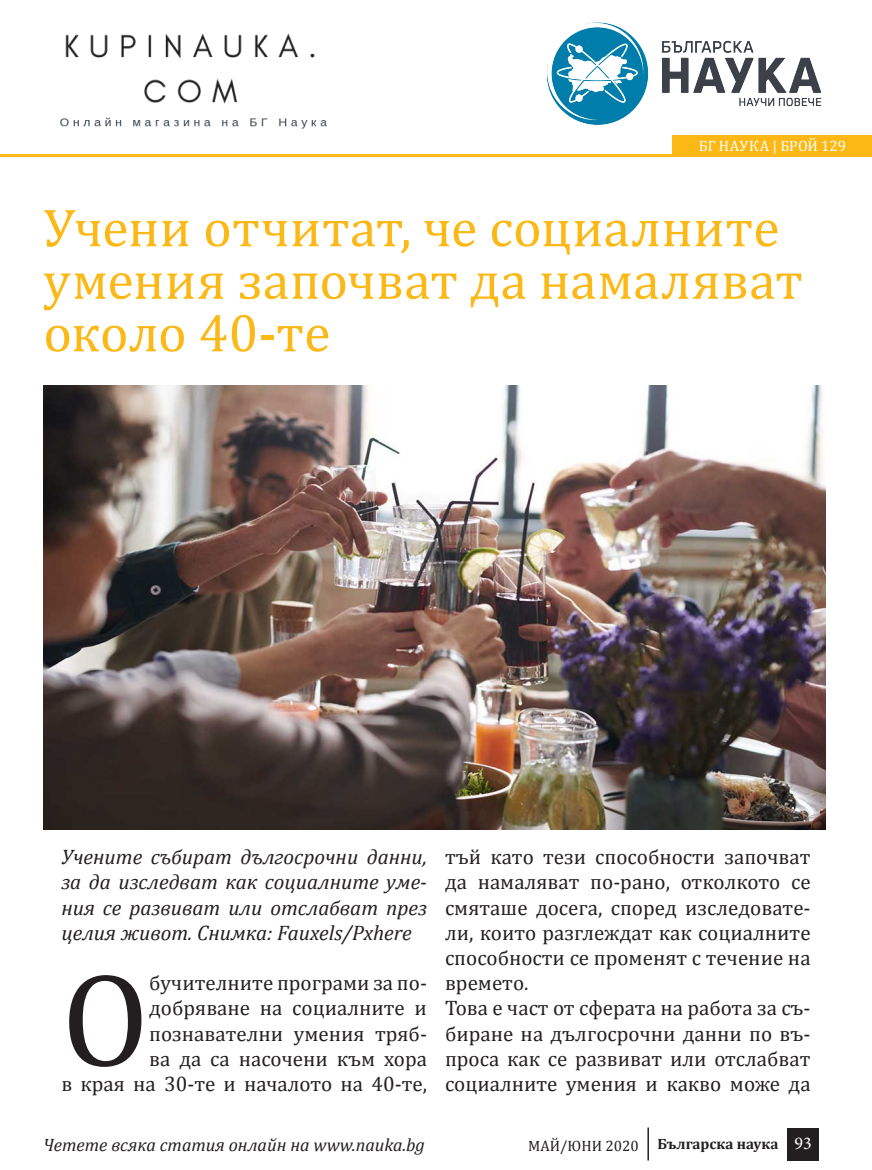
<style>
.page{position:relative;width:872px;height:1170px;background:#fff}
.page>*{position:absolute;margin:0;border:0;box-sizing:border-box;transform-origin:0 0}
.t1{font:134.4px "Cambria";color:#231f20}
.Heaglines{font:54px/52.5px "Cambria";letter-spacing:-.005em;color:#fcb814}
.t2{font:21px/25.2px "Cambria";color:#231f20;text-align:justify}
.t3{font:italic 21px/25.2px "Cambria";color:#231f20;text-align:justify}
.t4{font:italic 18px "Cambria";color:#231f20}
.t5{font:700 15px "Cambria";color:#231f20}
.t6{font:15px "Cambria";letter-spacing:.005em;color:#fff}
.t7{font:15px "Cambria";color:#231f20}
.s1{font-family:"Minion Pro";font-weight:400;font-size:18px;color:#fff}
</style>
<div class="page">
<div style="left:673px;top:135px;width:199px;height:21px;background:#fcb814"></div>
<hr style="left:0;top:154px;width:872px;height:2px;background:#fcb814">
<div style="left:787px;top:1127px;width:32px;height:33px;background:#231f20"></div>
<hr style="left:647px;top:1127px;width:2px;height:33px;background:#231f20">
<img style="left:546px;top:22px;width:276px;height:103px">
<img style="left:60px;top:33px;width:267px;height:96px">
<img style="left:43px;top:385px;width:783px;height:444px">
<p class="t6" style="left:699px;top:137px;width:149px">БГ НАУКА | БРОЙ 129</p>
<p class="Heaglines" style="left:43px;top:201px;width:761px">Учени отчитат, че социалните умения започват да намаляват около 40-те</p>
<p class="t3" style="left:61px;top:843px;width:367px">Учените събират дългосрочни данни, за да изследват как социалните уме&shy;ния се развиват или отслабват през целия живот. Снимка: Fauxels/Pxhere</p>
<p class="t1" style="left:61px;top:940px;width:89px">О</p>
<p class="t2" style="left:61px;top:970px;width:367px;text-align:right">бучителните програми за по&shy;добряване на социалните и познавателни умения тряб-<br>ва да са насочени към хора<br>в края на 30-те и началото на 40-те,</p>
<p class="t2" style="left:445px;top:844px;width:367px">тъй като тези способности започват да намаляват по-рано, отколкото се смяташе досега, според изследовате&shy;ли, които разглеждат как социалните способности се променят с течение на времето.</p>
<p class="t2" style="left:445px;top:995px;width:367px">Това е част от сферата на работа за съ&shy;биране на дългосрочни данни по въ&shy;проса как се развиват или отслабват социалните умения и какво може да</p>
<p class="t4" style="left:43px;top:1132px;width:383px">Четете всяка статия онлайн на www.nauka.bg</p>
<p class="t7" style="left:528px;top:1136px;width:112px">МАЙ/ЮНИ 2020</p>
<p class="t5" style="left:657px;top:1133px;width:156px">Българска наука <span class="s1">93</span></p>
</div>
